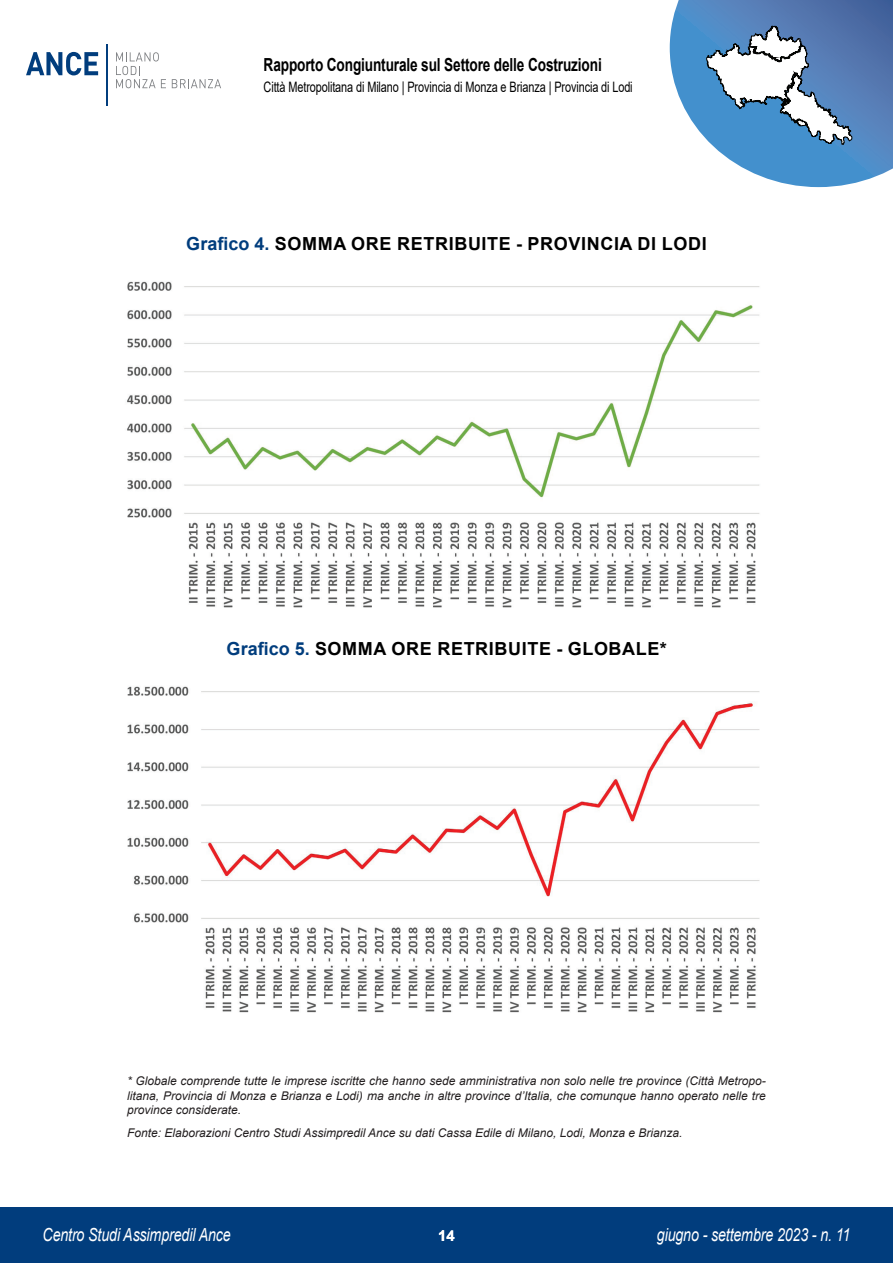
<style>
.page{position:relative;width:893px;height:1263px;background:#fff}
.page>*{position:absolute;margin:0;border:0;box-sizing:border-box;transform-origin:0 0}
.t1{font:italic 18px "Arial";letter-spacing:-.01em;color:#fff;scale:.79 1}
.t2{font:700 18px "Arial";letter-spacing:-.01em;color:#000;scale:.76 1}
.t3{font:700 18px "Arial";letter-spacing:.035em;color:#000}
.t4{font:700 18px "Arial";color:#013d7d}
.t5{font:700 18px "Arial";letter-spacing:-.01em;color:#000}
.t6{font:700 15px "Arial";color:#fff}
.t7{font:14.4px "Arial";letter-spacing:-.01em;color:#000;scale:.76 1}
.t8{font:italic 12px/14.4px "Arial";color:#231f20;text-align:justify}
.s1{color:#000}
</style>
<div class="page">
<div style="left:0;top:1207px;width:893px;height:56px;background:#013d7d"></div>
<hr style="left:106px;top:44px;width:2px;height:62px;background:#013d7d">
<svg style="left:26px;top:52px;width:72px;height:23px"></svg>
<svg style="left:116px;top:52px;width:50px;height:36px"></svg>
<svg style="left:172px;top:79px;width:49px;height:9px"></svg>
<svg style="left:670px;top:0;width:223px;height:187px"></svg>
<img style="left:127px;top:281px;width:633px;height:327px">
<img style="left:127px;top:686px;width:633px;height:327px">
<h1 class="t2" style="left:264px;top:52px;width:446px">Rapporto Congiunturale sul Settore delle Costruzioni</h1>
<p class="t7" style="left:264px;top:77px;width:487px">Città Metropolitana di Milano | Provincia di Monza e Brianza | Provincia di Lodi</p>
<h1 class="t4" style="left:186px;top:231px;width:104px">Grafico 4. <span class="s1">somma</span></h1>
<h1 class="t5" style="left:351px;top:231px;width:14px">ore</h1>
<h1 class="t3" style="left:397px;top:231px;width:143px">RETRIBUITE - provincia</h1>
<h1 class="t5" style="left:638px;top:231px;width:36px">di lodi</h1>
<h1 class="t4" style="left:226px;top:636px;width:104px">Grafico 5. <span class="s1">somma</span></h1>
<h1 class="t5" style="left:391px;top:636px;width:14px">ore</h1>
<h1 class="t3" style="left:437px;top:636px;width:145px">RETRIBUITE - globale</h1>
<h1 class="t5" style="left:660px;top:636px;width:9px">*</h1>
<p class="t8" style="left:127px;top:1074px;width:640px">* Globale comprende tutte le imprese iscritte che hanno sede amministrativa non solo nelle tre province (Città Metropo&shy;litana, Provincia di Monza e Brianza e Lodi) ma anche in altre province d’Italia, che comunque hanno operato nelle tre province considerate.</p>
<p class="t8" style="left:127px;top:1126px;width:557px">Fonte: Elaborazioni Centro Studi Assimpredil Ance su dati Cassa Edile di Milano, Lodi, Monza e Brianza.</p>
<h1 class="t1" style="left:43px;top:1223px;width:240px">Centro Studi Assimpredil Ance</h1>
<p class="t6" style="left:438px;top:1225px;width:18px">14</p>
<h1 class="t1" style="left:657px;top:1223px;width:246px">giugno - settembre 2023 - n. 11</h1>
</div>
